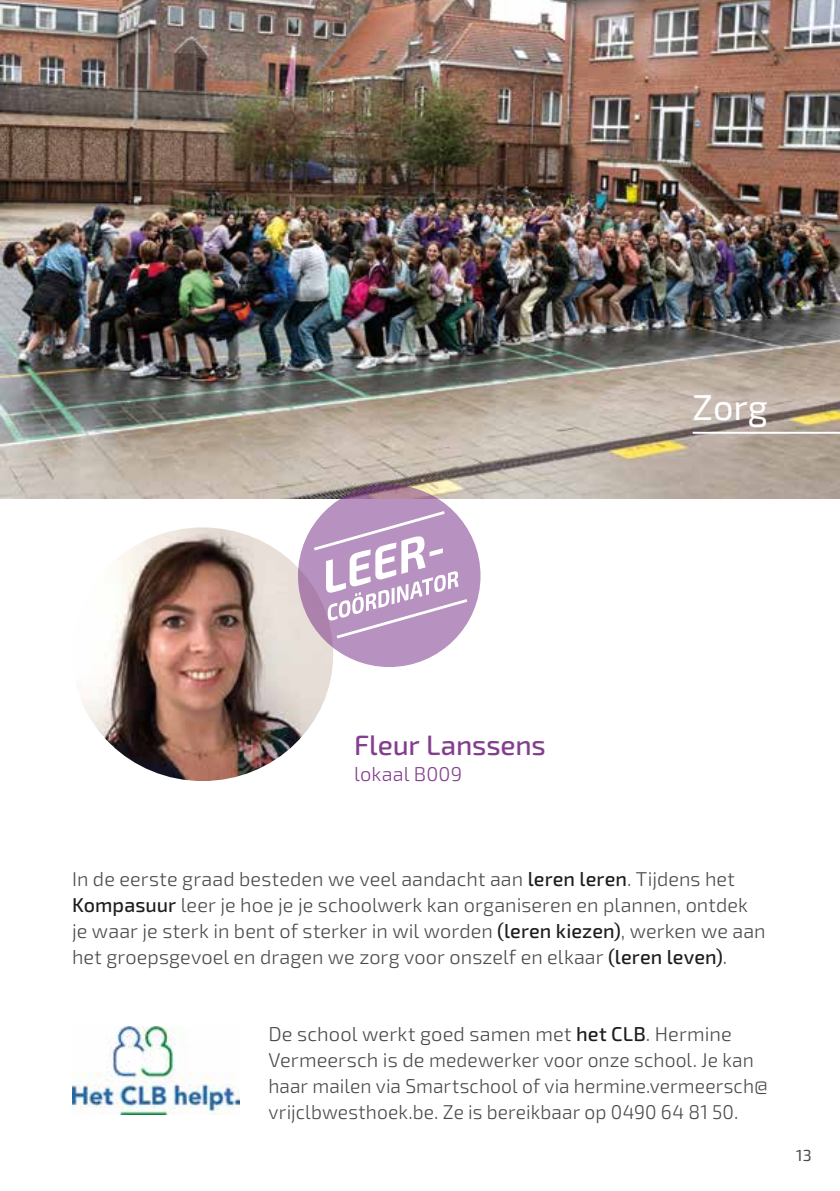
<style>
.page{position:relative;width:840px;height:1191px;background:#fff}
.page>*{position:absolute;margin:0;border:0;box-sizing:border-box;transform-origin:0 0}
.t1{font:36px "Exo 2";color:#fff}
.t2{font:500 28px "Exo 2";letter-spacing:-.005em;color:#833f8e}
.t3{font:300 20px/26px "Exo 2";letter-spacing:.005em;color:#4a4a49}
.t4{font:300 20px "Exo 2";letter-spacing:.01em;color:#833f8e}
.t5{font:16px "Exo 2";color:#4a4a49}
.s1{font-weight:500;color:#1d1d1b}
</style>
<div class="page">
<img style="left:0;top:0;width:839px;height:498px">
<img style="left:72px;top:1027px;width:167px;height:87px">
<img style="left:81px;top:527px;width:252px;height:254px">
<svg style="left:298px;top:484px;width:182px;height:183px;background:#b08ab4"></svg>
<svg style="left:311px;top:509px;width:159px;height:131px"></svg>
<img style="left:0;top:347px;width:1px;height:202px">
<hr style="left:692px;top:432px;width:147px;height:2px;background:#fff">
<h1 class="t1" style="left:692px;top:391px;width:77px">Zorg</h1>
<h2 class="t2" style="left:354px;top:733px;width:193px">Fleur Lanssens</h2>
<p class="t4" style="left:354px;top:765px;width:109px">lokaal B009</p>
<p class="t3" style="left:72px;top:866px;width:694px">In de eerste graad besteden we veel aandacht aan <span class="s1">leren leren</span>. Tijdens het <span class="s1">Kompasuur</span> leer je hoe je je schoolwerk kan organiseren en plannen, ontdek je waar je sterk in bent of sterker in wil worden <span class="s1">(leren kiezen)</span>, werken we aan het groepsgevoel en dragen we zorg voor onszelf en elkaar <span class="s1">(leren leven)</span>.</p>
<p class="t3" style="left:268px;top:1022px;width:500px">De school werkt goed samen met <span class="s1">het CLB</span>. Hermine Vermeersch is de medewerker voor onze school. Je kan haar mailen via Smartschool of via hermine.vermeersch@ vrijclbwesthoek.be. Ze is bereikbaar op 0490 64 81 50.</p>
<p class="t5" style="left:795px;top:1148px;width:17px">13</p>
</div>
